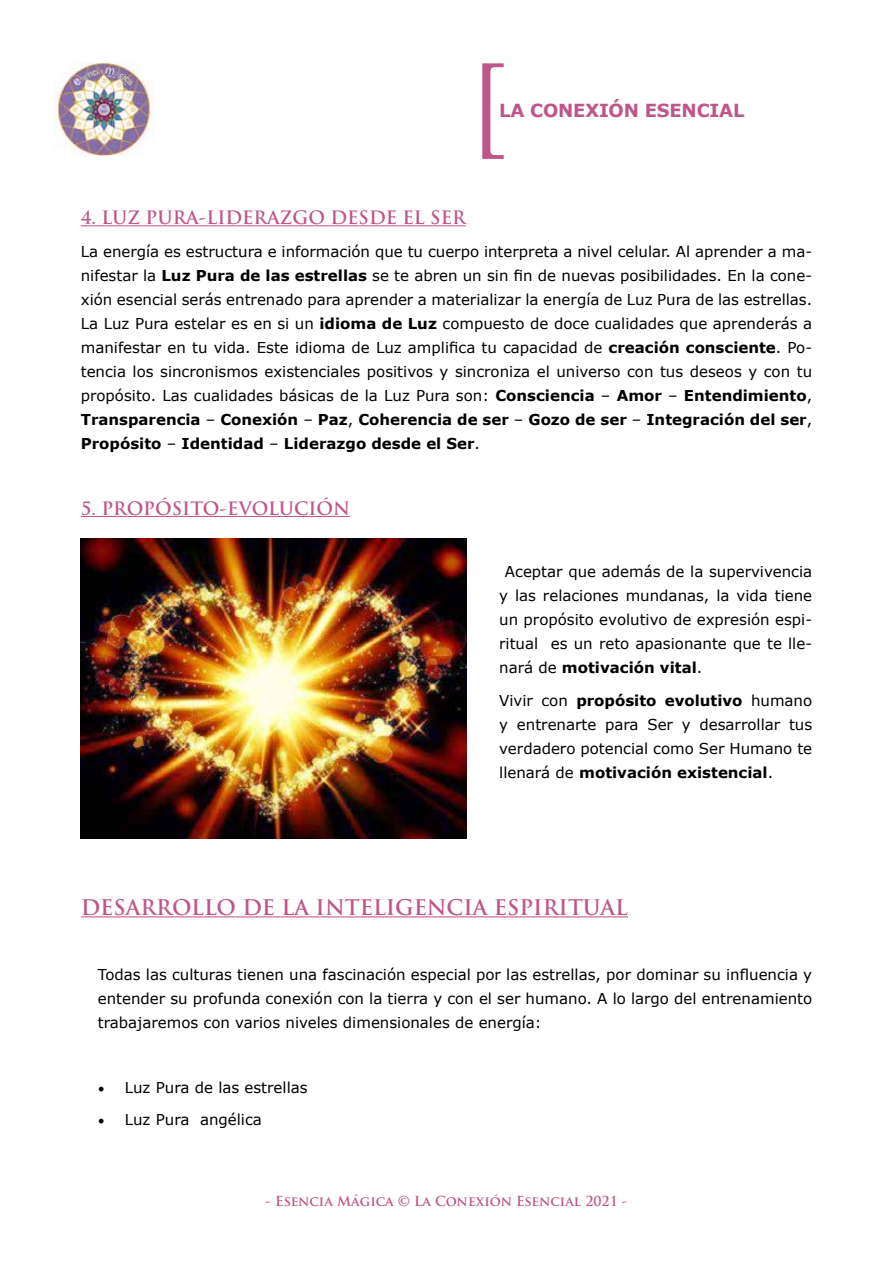
<style>
.page{position:relative;width:893px;height:1263px;background:#fff}
.page>*{position:absolute;margin:0;border:0;box-sizing:border-box;transform-origin:0 0}
.t1{font:105px "Century Schoolbook";color:#bf5689}
.t2{font:700 21px "Trajan Pro";color:#bf5689}
.t3{font:700 18px "Trajan Pro";color:#bf5689}
.t4{font:700 18px "Verdana";letter-spacing:-.01em;color:#bf5689}
.t5{font:15px/24px "Verdana";color:#000;text-align:justify}
.t6{font:700 13.5px "Trajan Pro";color:#bf5689}
.s1{font-weight:700}
.s2{font-family:"Minion Pro";font-size:18px}
</style>
<div class="page">
<img style="left:54px;top:62px;width:100px;height:93px">
<hr style="left:81px;top:225px;width:385px;height:1px;background:#bf5689">
<hr style="left:81px;top:516px;width:269px;height:1px;background:#bf5689">
<hr style="left:81px;top:916px;width:547px;height:1px;background:#bf5689">
<img style="left:81px;top:539px;width:385px;height:299px">
<h1 class="t1" style="left:470px;top:36px;width:36px">[</h1>
<p class="t4" style="left:499px;top:98px;width:247px">LA CONEXIÓN ESENCIAL</p>
<p class="t3" style="left:81px;top:206px;width:386px">4. LUZ PURA-LIDERAZGO DESDE EL SER</p>
<p class="t5" style="left:81px;top:239px;width:733px">La energía es estructura e información que tu cuerpo interpreta a nivel celular. Al aprender a ma&shy;nifestar la <span class="s1">Luz Pura de las estrellas</span> se te abren un sin fin de nuevas posibilidades. En la cone&shy;xión esencial serás entrenado para aprender a materializar la energía de Luz Pura de las estrellas.<br>La Luz Pura estelar es en si un <span class="s1">idioma de Luz</span> compuesto de doce cualidades que aprenderás a manifestar en tu vida. Este idioma de Luz amplifica tu capacidad de <span class="s1">creación consciente</span>. Po&shy;tencia los sincronismos existenciales positivos y sincroniza el universo con tus deseos y con tu propósito. Las cualidades básicas de la Luz Pura son: <span class="s1">Consciencia</span> – <span class="s1">Amor</span> – <span class="s1">Entendimiento</span>, <span class="s1">Transparencia</span> – <span class="s1">Conexión</span> – <span class="s1">Paz</span>, <span class="s1">Coherencia de ser</span> – <span class="s1">Gozo de ser</span> – <span class="s1">Integración del ser</span>, <span class="s1">Propósito</span> – <span class="s1">Identidad</span> – <span class="s1">Liderazgo desde el Ser</span>.</p>
<p class="t3" style="left:81px;top:497px;width:271px">5. PROPÓSITO-EVOLUCIÓN</p>
<p class="t5" style="left:499px;top:560px;width:314px;text-indent:6px">Aceptar que además de la supervivencia y las relaciones mundanas, la vida tiene un propósito evolutivo de expresión espi&shy;ritual es un reto apasionante que te lle&shy;nará de <span class="s1">motivación vital</span>.</p>
<p class="t5" style="left:499px;top:688px;width:314px">Vivir con <span class="s1">propósito evolutivo</span> humano y entrenarte para Ser y desarrollar tus verdadero potencial como Ser Humano te llenará de <span class="s1">motivación existencial</span>.</p>
<h2 class="t2" style="left:81px;top:894px;width:549px">DESARROLLO DE LA INTELIGENCIA ESPIRITUAL</h2>
<p class="t5" style="left:98px;top:962px;width:716px">Todas las culturas tienen una fascinación especial por las estrellas, por dominar su influencia y entender su profunda conexión con la tierra y con el ser humano. A lo largo del entrenamiento trabajaremos con varios niveles dimensionales de energía:</p>
<p class="t5" style="left:98px;top:1075px;width:211px"><span class="s2">•</span> Luz Pura de las estrellas</p>
<p class="t5" style="left:98px;top:1108px;width:166px"><span class="s2">•</span> Luz Pura angélica</p>
<p class="t6" style="left:265px;top:1193px;width:364px">- Esencia Mágica © La Conexión Esencial 2021 -</p>
</div>
